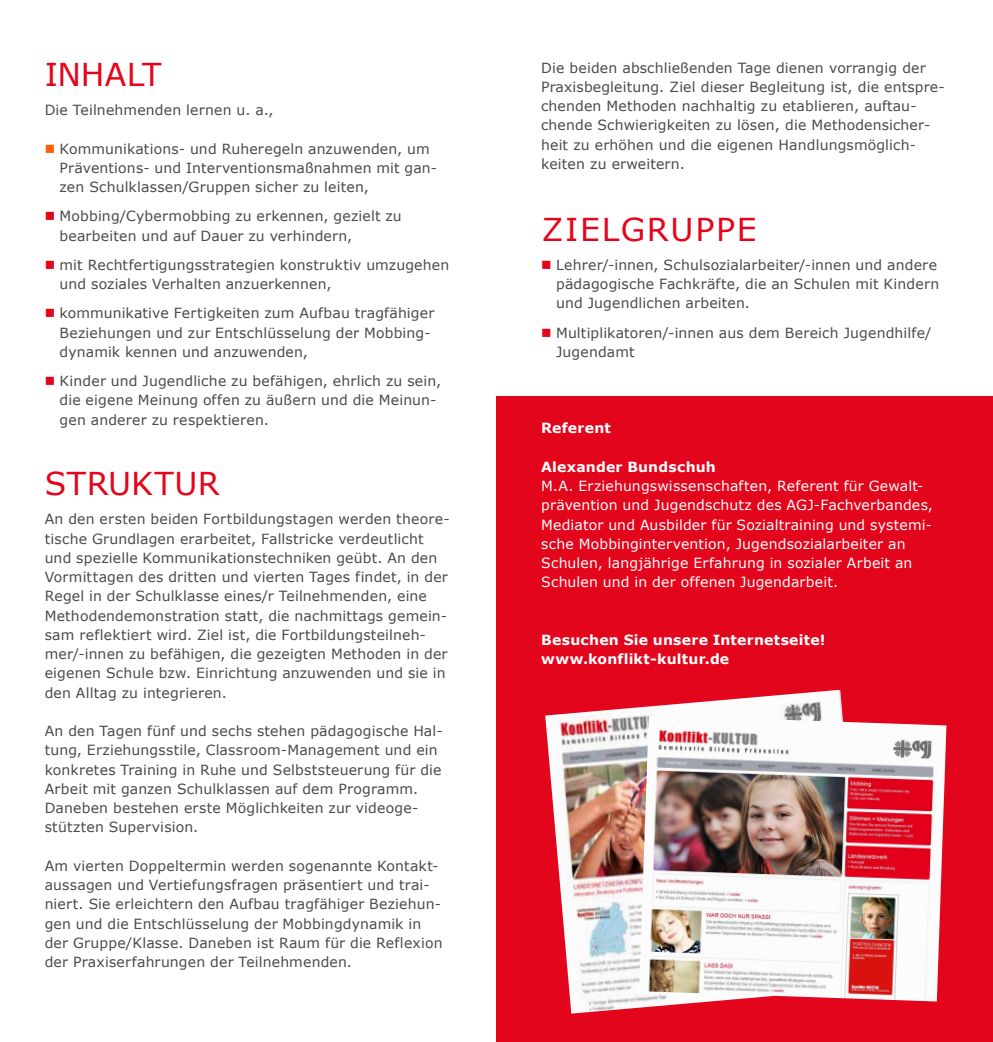
<style>
.page{position:relative;width:993px;height:1042px;background:#fff}
.page>*{position:absolute;margin:0;border:0;box-sizing:border-box;transform-origin:0 0}
.t1{font:31.5px "Verdana";letter-spacing:.02em;color:#e3051b}
.t2{font:31.5px "Verdana";letter-spacing:.055em;color:#e3051b}
.t3{font:14px/19.2px "Verdana";letter-spacing:.01em;color:#4a4a49}
.t4{font:14px/19.2px "Verdana";letter-spacing:.01em;color:#fff}
.t5{font:700 14px/19.2px "Verdana";letter-spacing:.02em;color:#fff}
</style>
<div class="page">
<div style="left:496px;top:397px;width:496px;height:645px;background:#e3051b"></div>
<img style="left:545px;top:690px;width:298px;height:323px">
<img style="left:639px;top:715px;width:307px;height:286px">
<h1 class="t1" style="left:45px;top:53px;width:118px">INHALT</h1>
<p class="t3" style="left:45px;top:100px;width:230px">Die Teilnehmenden lernen u. a.,</p>
<p class="t3" style="left:60px;top:139px;width:379px">Kommunikations- und Ruheregeln anzuwenden, um<br>Präventions- und Interventionsmaßnahmen mit gan&shy;zen Schulklassen/Gruppen sicher zu leiten,</p>
<p class="t3" style="left:60px;top:207px;width:343px">Mobbing/Cybermobbing zu erkennen, gezielt zu bearbeiten und auf Dauer zu verhindern,</p>
<p class="t3" style="left:60px;top:255px;width:391px">mit Rechtfertigungsstrategien konstruktiv umzugehen und soziales Verhalten anzuerkennen,</p>
<p class="t3" style="left:60px;top:303px;width:376px">kommunikative Fertigkeiten zum Aufbau tragfähiger<br>Beziehungen und zur Entschlüsselung der Mobbing&shy;dynamik kennen und anzuwenden,</p>
<p class="t3" style="left:60px;top:371px;width:383px">Kinder und Jugendliche zu befähigen, ehrlich zu sein, die eigene Meinung offen zu äußern und die Meinun&shy;gen anderer zu respektieren.</p>
<h1 class="t1" style="left:45px;top:462px;width:176px">STRUKTUR</h1>
<p class="t3" style="left:45px;top:509px;width:406px">An den ersten beiden Fortbildungstagen werden theore&shy;tische Grundlagen erarbeitet, Fallstricke verdeutlicht und spezielle Kommunikationstechniken geübt. An den Vormittagen des dritten und vierten Tages findet, in der Regel in der Schulklasse eines/r Teilnehmenden, eine Methodendemonstration statt, die nachmittags gemein&shy;sam reflektiert wird. Ziel ist, die Fortbildungsteilneh&shy;mer/-innen zu befähigen, die gezeigten Methoden in der eigenen Schule bzw. Einrichtung anzuwenden und sie in den Alltag zu integrieren.</p>
<p class="t3" style="left:45px;top:721px;width:399px">An den Tagen fünf und sechs stehen pädagogische Hal&shy;tung, Erziehungsstile, Classroom-Management und ein konkretes Training in Ruhe und Selbststeuerung für die Arbeit mit ganzen Schulklassen auf dem Programm.<br>Daneben bestehen erste Möglichkeiten zur videoge&shy;stützten Supervision.</p>
<p class="t3" style="left:45px;top:856px;width:399px">Am vierten Doppeltermin werden sogenannte Kontakt&shy;aussagen und Vertiefungsfragen präsentiert und trai&shy;niert. Sie erleichtern den Aufbau tragfähiger Beziehun&shy;gen und die Entschlüsselung der Mobbingdynamik in der Gruppe/Klasse. Daneben ist Raum für die Reflexion der Praxiserfahrungen der Teilnehmenden.</p>
<p class="t3" style="left:541px;top:58px;width:405px">Die beiden abschließenden Tage dienen vorrangig der Praxisbegleitung. Ziel dieser Begleitung ist, die entspre&shy;chenden Methoden nachhaltig zu etablieren, auftau&shy;chende Schwierigkeiten zu lösen, die Methodensicher&shy;heit zu erhöhen und die eigenen Handlungsmöglich&shy;keiten zu erweitern.</p>
<h1 class="t2" style="left:541px;top:208px;width:216px">ZIELGRUPPE</h1>
<p class="t3" style="left:556px;top:255px;width:384px">Lehrer/-innen, Schulsozialarbeiter/-innen und andere pädagogische Fachkräfte, die an Schulen mit Kindern und Jugendlichen arbeiten.</p>
<p class="t3" style="left:556px;top:323px;width:377px">Multiplikatoren/-innen aus dem Bereich Jugendhilfe/<br>Jugendamt</p>
<p class="t5" style="left:541px;top:418px;width:71px">Referent</p>
<p class="t5" style="left:541px;top:457px;width:176px">Alexander Bundschuh</p>
<p class="t4" style="left:541px;top:476px;width:393px">M.A. Erziehungswissenschaften, Referent für Gewalt&shy;prävention und Jugendschutz des AGJ-Fachverbandes, Mediator und Ausbilder für Sozialtraining und systemi&shy;sche Mobbingintervention, Jugendsozialarbeiter an Schulen, langjährige Erfahrung in sozialer Arbeit an Schulen und in der offenen Jugendarbeit.</p>
<p class="t5" style="left:541px;top:630px;width:286px">Besuchen Sie unsere Internetseite! www.konflikt-kultur.de</p>
</div>
